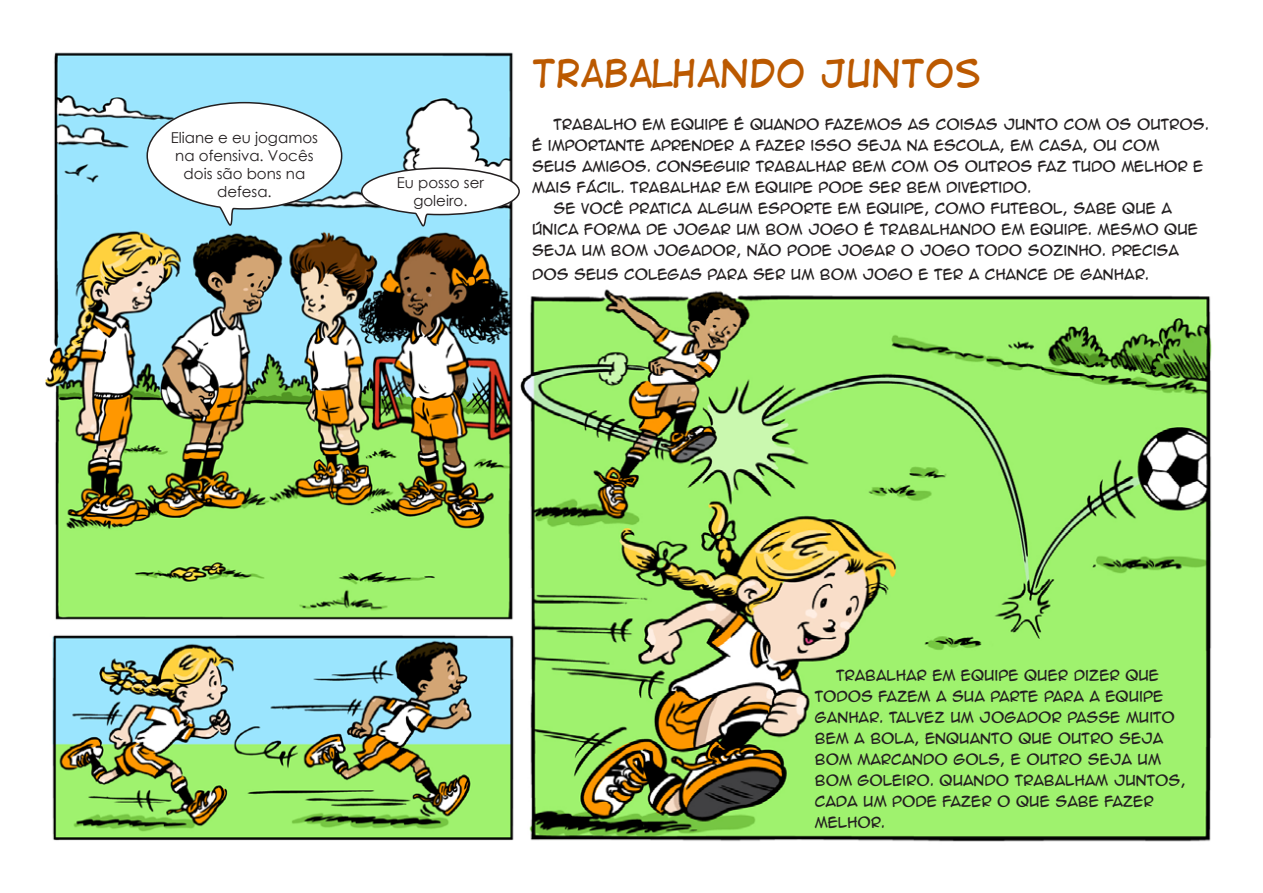
<style>
.page{position:relative;width:1263px;height:893px;background:#fff}
.page>*{position:absolute;margin:0;border:0;box-sizing:border-box;transform-origin:0 0}
.t1{font:36px "Digital Strip";color:#bb5900}
.t2{font:15px/18px "Century Gothic";color:#231f20;text-align:center}
.t3{font:13.5px/21px "Anime Ace 2.0 BB";color:#231f20}
</style>
<div class="page">
<img style="left:45px;top:52px;width:468px;height:568px">
<img style="left:52px;top:635px;width:462px;height:206px">
<img style="left:520px;top:289px;width:692px;height:553px">
<div style="left:892px;top:737px;width:301px;height:91px;background:#9ff26e"></div>
<svg style="left:146px;top:101px;width:197px;height:126px"></svg>
<svg style="left:360px;top:167px;width:160px;height:61px"></svg>
<p class="t2" style="left:171px;top:128px;width:149px">Eliane e eu jogamos na ofensiva. Vocês dois são bons na defesa.</p>
<p class="t2" style="left:397px;top:174px;width:89px">Eu posso ser goleiro.</p>
<p class="t1" style="left:532px;top:54px;width:450px">TRABALHANDO JUNTOS</p>
<p class="t3" style="left:532px;top:113px;width:678px;text-indent:21px">TRABALHO EM EQUIPE É QUANDO FAZEMOS AS COISAS JUNTO COM OS OUTROS.<br>É IMPORTANTE APRENDER A FAZER ISSO SEJA NA ESCOLA, EM CASA, OU COM<br>SEUS AMIGOS. CONSEGUIR TRABALHAR BEM COM OS OUTROS FAZ TUDO MELHOR E MAIS FÁCIL. TRABALHAR EM EQUIPE PODE SER BEM DIVERTIDO.</p>
<p class="t3" style="left:532px;top:197px;width:667px;text-indent:21px">SE VOCÊ PRATICA ALGUM ESPORTE EM EQUIPE, COMO FUTEBOL, SABE QUE A<br>ÚNICA FORMA DE JOGAR UM BOM JOGO É TRABALHANDO EM EQUIPE. MESMO QUE<br>SEJA UM BOM JOGADOR, NÃO PODE JOGAR O JOGO TODO SOZINHO. PRECISA</p>
<p class="t3" style="left:532px;top:263px;width:618px">DOS SEUS COLEGAS PARA SER UM BOM JOGO E TER A CHANCE DE GANHAR.</p>
<p class="t3" style="left:815px;top:664px;width:372px;text-indent:21px">TRABALHAR EM EQUIPE QUER DIZER QUE<br>TODOS FAZEM A SUA PARTE PARA A EQUIPE<br>GANHAR. TALVEZ UM JOGADOR PASSE MUITO<br>BEM A BOLA, ENQUANTO QUE OUTRO SEJA<br>BOM MARCANDO GOLS, E OUTRO SEJA UM<br>BOM GOLEIRO. QUANDO TRABALHAM JUNTOS,<br>CADA UM PODE FAZER O QUE SABE FAZER<br>MELHOR.</p>
</div>
